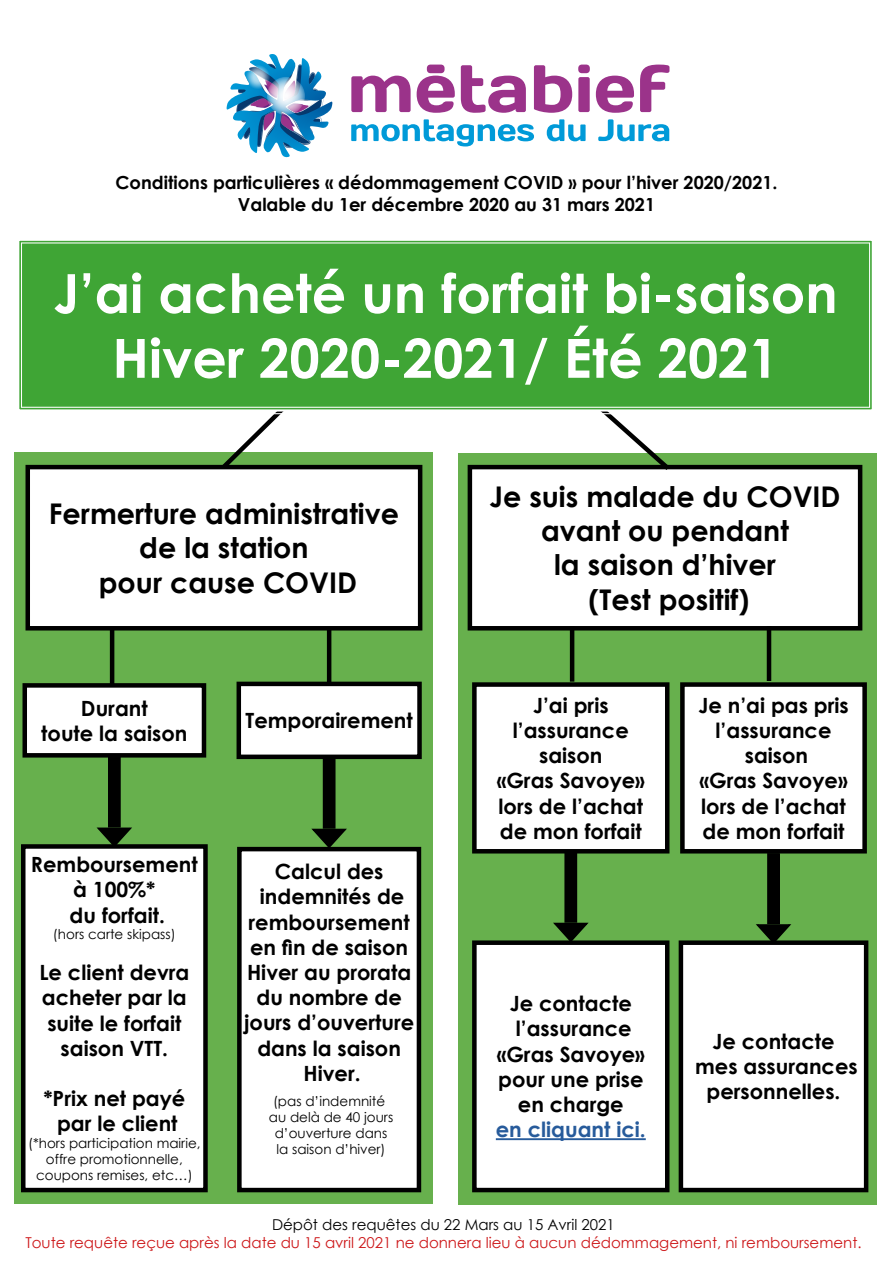
<style>
.page{position:relative;width:893px;height:1263px;background:#fff}
.page>*{position:absolute;margin:0;border:0;box-sizing:border-box;transform-origin:0 0}
.t1{font:700 54px/64.8px "Century Gothic";color:#fff;text-align:center}
.t2{font:700 28.5px/34.2px "Century Gothic";color:#000;text-align:center}
.t3{font:700 21px/25.2px "Century Gothic";color:#000;text-align:center}
.t4{font:700 21px "Century Gothic";color:#275b9b}
.t5{font:700 18px/21.6px "Century Gothic";color:#000;text-align:center}
.t6{font:15px "Century Gothic";color:#cd1719}
.t7{font:15px "Century Gothic";color:#000}
.t8{font:13.5px/16.2px "Century Gothic";color:#000;text-align:center}
</style>
<div class="page">
<div style="left:15px;top:452px;width:418px;height:751px;background:#67b04d"></div>
<div style="left:458px;top:453px;width:418px;height:751px;background:#67b04d"></div>
<div style="left:28px;top:467px;width:392px;height:161px;background:#fff"></div>
<div style="left:26px;top:465px;width:396px;height:165px;border:4px solid #000"></div>
<div style="left:470px;top:467px;width:390px;height:161px;background:#fff"></div>
<div style="left:468px;top:465px;width:394px;height:165px;border:4px solid #000"></div>
<div style="left:25px;top:685px;width:179px;height:70px;background:#fff"></div>
<div style="left:23px;top:683px;width:183px;height:74px;border:4px solid #000"></div>
<div style="left:239px;top:684px;width:180px;height:73px;background:#fff"></div>
<div style="left:237px;top:682px;width:185px;height:77px;border:4px solid #000"></div>
<div style="left:23px;top:846px;width:182px;height:344px;background:#fff"></div>
<div style="left:21px;top:844px;width:187px;height:348px;border:4px solid #000"></div>
<div style="left:239px;top:849px;width:180px;height:341px;background:#fff"></div>
<div style="left:237px;top:847px;width:184px;height:345px;border:4px solid #000"></div>
<svg style="left:218px;top:415px;width:85px;height:55px"></svg>
<svg style="left:579px;top:415px;width:95px;height:55px"></svg>
<hr style="left:110px;top:630px;width:4px;height:55px;background:#000">
<hr style="left:327px;top:630px;width:4px;height:55px;background:#000">
<div style="left:109px;top:757px;width:11px;height:70px;background:#000"></div>
<div style="left:108px;top:756px;width:13px;height:71px;border:2px solid #000"></div>
<svg style="left:95px;top:827px;width:39px;height:21px"></svg>
<div style="left:324px;top:758px;width:11px;height:70px;background:#000"></div>
<div style="left:323px;top:757px;width:12px;height:72px;border:2px solid #000"></div>
<svg style="left:310px;top:828px;width:39px;height:21px"></svg>
<hr style="left:570px;top:627px;width:4px;height:55px;background:#000">
<hr style="left:767px;top:626px;width:4px;height:55px;background:#000">
<div style="left:474px;top:943px;width:193px;height:247px;background:#fff"></div>
<hr style="left:496px;top:1138px;width:150px;height:2px;background:#275b9b">
<div style="left:472px;top:940px;width:197px;height:252px;border:4px solid #000"></div>
<div style="left:681px;top:943px;width:185px;height:247px;background:#fff"></div>
<div style="left:679px;top:940px;width:189px;height:252px;border:4px solid #000"></div>
<div style="left:474px;top:684px;width:193px;height:167px;background:#fff"></div>
<div style="left:472px;top:682px;width:197px;height:171px;border:4px solid #000"></div>
<div style="left:682px;top:684px;width:183px;height:167px;background:#fff"></div>
<div style="left:680px;top:682px;width:187px;height:171px;border:4px solid #000"></div>
<div style="left:565px;top:852px;width:11px;height:70px;background:#000"></div>
<div style="left:564px;top:851px;width:13px;height:72px;border:2px solid #000"></div>
<svg style="left:551px;top:922px;width:39px;height:21px"></svg>
<div style="left:768px;top:854px;width:11px;height:69px;background:#000"></div>
<div style="left:767px;top:853px;width:13px;height:71px;border:2px solid #000"></div>
<svg style="left:754px;top:923px;width:39px;height:22px"></svg>
<svg style="left:226px;top:54px;width:107px;height:104px"></svg>
<svg style="left:267px;top:77px;width:38px;height:38px"></svg>
<svg style="left:245px;top:65px;width:25px;height:24px"></svg>
<svg style="left:351px;top:119px;width:183px;height:27px"></svg>
<svg style="left:547px;top:119px;width:39px;height:22px"></svg>
<svg style="left:598px;top:119px;width:71px;height:22px"></svg>
<svg style="left:351px;top:76px;width:60px;height:36px"></svg>
<svg style="left:417px;top:76px;width:38px;height:37px"></svg>
<svg style="left:461px;top:65px;width:65px;height:48px"></svg>
<svg style="left:534px;top:65px;width:38px;height:48px"></svg>
<svg style="left:578px;top:65px;width:12px;height:47px"></svg>
<svg style="left:596px;top:76px;width:38px;height:37px"></svg>
<svg style="left:640px;top:65px;width:29px;height:47px"></svg>
<div style="left:427px;top:65px;width:18px;height:8px;background:#9b338a;border-radius:4px"></div>
<div style="left:20px;top:242px;width:851px;height:173px;background:#3fa535"></div>
<div style="left:17px;top:239px;width:857px;height:173px;border:2px solid #fff"></div>
<div style="left:21px;top:242px;width:849px;height:166px;border:1px solid #fff"></div>
<p class="t5" style="left:115px;top:171px;width:664px">Conditions particulières « dédommagement COVID » pour l’hiver 2020/2021.<br>Valable du 1er décembre 2020 au 31 mars 2021</p>
<h1 class="t1" style="left:54px;top:259px;width:786px">J’ai acheté un forfait bi-saison<br>Hiver 2020-2021/ Été 2021</h1>
<h2 class="t2" style="left:49px;top:495px;width:351px">Fermerture administrative de la station<br>pour cause COVID</h2>
<p class="t3" style="left:41px;top:694px;width:148px">Durant<br>toute la saison</p>
<p class="t3" style="left:246px;top:707px;width:169px">Temporairement</p>
<p class="t3" style="left:31px;top:851px;width:168px">Remboursement à 100%*<br>du forfait.</p>
<p class="t8" style="left:53px;top:926px;width:124px">(hors carte skipass)</p>
<p class="t3" style="left:39px;top:959px;width:151px">Le client devra acheter par la suite le forfait saison VTT.</p>
<p class="t3" style="left:43px;top:1085px;width:143px">*Prix net payé par le client</p>
<p class="t8" style="left:28px;top:1134px;width:174px">(*hors participation mairie, offre promotionnelle, coupons remises, etc…)</p>
<p class="t3" style="left:244px;top:858px;width:172px">Calcul des indemnités de remboursement en fin de saison<br>Hiver au prorata du nombre de jours d’ouverture dans la saison<br>Hiver.</p>
<p class="t8" style="left:269px;top:1092px;width:126px">(pas d’indemnité au delà de 40 jours d’ouverture dans la saison d’hiver)</p>
<h2 class="t2" style="left:489px;top:478px;width:353px">Je suis malade du COVID avant ou pendant<br>la saison d’hiver<br>(Test positif)</h2>
<p class="t3" style="left:497px;top:692px;width:150px">J’ai pris l’assurance saison<br>«Gras Savoye» lors de l’achat de mon forfait</p>
<p class="t3" style="left:698px;top:692px;width:152px">Je n’ai pas pris l’assurance saison<br>«Gras Savoye» lors de l’achat de mon forfait</p>
<p class="t3" style="left:497px;top:990px;width:150px">Je contacte l’assurance «Gras Savoye» pour une prise en charge</p>
<p class="t4" style="left:496px;top:1114px;width:151px">en cliquant ici.</p>
<p class="t3" style="left:695px;top:1028px;width:164px">Je contacte mes assurances personnelles.</p>
<p class="t7" style="left:272px;top:1214px;width:344px">Dépôt des requêtes du 22 Mars au 15 Avril 2021</p>
<p class="t6" style="left:25px;top:1232px;width:838px">Toute requête reçue après la date du 15 avril 2021 ne donnera lieu à aucun dédommagement, ni remboursement.</p>
</div>
